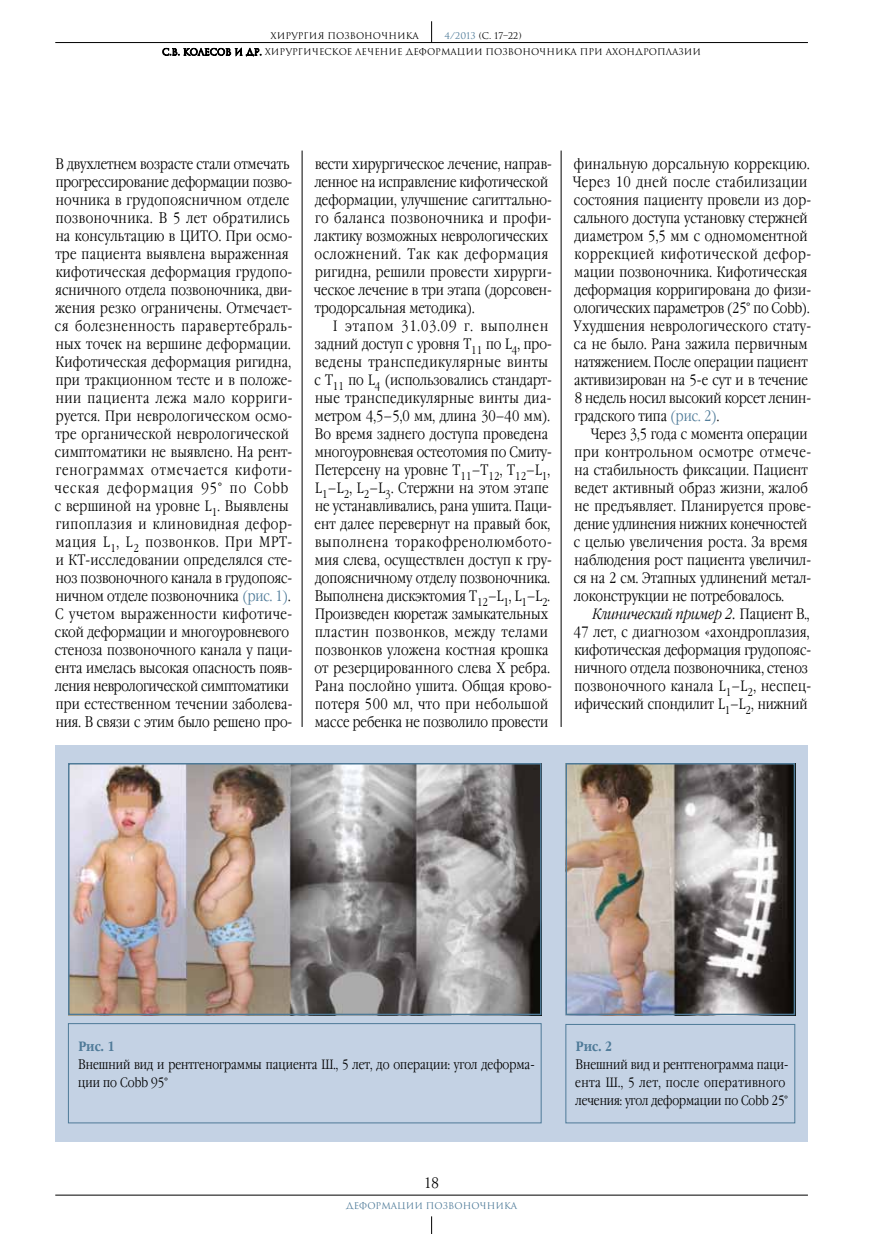
<style>
.page{position:relative;width:893px;height:1234px;background:#fff}
.page>*{position:absolute;margin:0;border:0;box-sizing:border-box;transform-origin:0 0}
.t1{font:300 15px/18px "Garamond Narrow C";letter-spacing:.01em;color:#000}
.t2{font:300 13.5px/18px "Garamond Narrow C";color:#000}
.t3{font:700 13.5px "Garamond Narrow C";color:#4e7a98}
.t4{font:9px/15.9px "Romul";color:#000}
.t5{font:9px "Romul";color:#4e7a98}
.s1{color:#4e7a98}
.s2{font-style:italic}
</style>
<div class="page">
<hr style="left:55px;top:1194px;width:753px;height:1px;background:#000">
<svg style="left:431px;top:1216px;width:1px;height:17px"></svg>
<hr style="left:55px;top:42px;width:753px;height:1px;background:#000">
<svg style="left:431px;top:21px;width:1px;height:21px"></svg>
<svg style="left:162px;top:48px;width:99px;height:9px"></svg>
<hr style="left:302px;top:150px;width:1px;height:576px;background:#000">
<hr style="left:561px;top:150px;width:1px;height:576px;background:#000">
<div style="left:55px;top:744px;width:753px;height:396px;background:#c4d2e4"></div>
<div style="left:68px;top:1022px;width:473px;height:100px;border:1px solid #4e7a98"></div>
<div style="left:565px;top:1023px;width:230px;height:99px;border:1px solid #4e7a98"></div>
<img style="left:71px;top:765px;width:467px;height:246px">
<div style="left:68px;top:762px;width:473px;height:252px;border:2px solid #4e7a98"></div>
<img style="left:568px;top:765px;width:224px;height:246px">
<div style="left:565px;top:762px;width:230px;height:252px;border:2px solid #4e7a98"></div>
<p class="t4" style="left:444px;top:28px;width:79px"><span class="s1">4/2013</span> (С. 17–22)</p>
<p class="t4" style="left:162px;top:28px;width:540px;text-indent:108px">ХИРУРГИЯ ПОЗВОНОЧНИКА<br>С.В. Колесов и др. Хирургическое лечение деформации позвоночника при ахондроплазии</p>
<p class="t1" style="left:54px;top:155px;width:240px">В двухлетнем возрасте стали отмечать прогрессирование деформации позво&shy;ночника в грудопоясничном отделе позвоночника. В 5 лет обратились на консультацию в ЦИТО. При осмо&shy;тре пациента выявлена выраженная кифотическая деформация грудопо&shy;ясничного отдела позвоночника, дви&shy;жения резко ограничены. Отмечает&shy;ся болезненность паравертебраль&shy;ных точек на вершине деформации.<br>Кифотическая деформация ригидна, при тракционном тесте и в положе&shy;нии пациента лежа мало корриги&shy;руется. При неврологическом осмо&shy;тре органической неврологической симптоматики не выявлено. На рент&shy;генограммах отмечается кифоти&shy;ческая деформация 95° по Cobb с вершиной на уровне L<sub>1</sub>. Выявлены гипоплазия и клиновидная дефор&shy;мация L<sub>1</sub>, L<sub>2</sub> позвонков. При МРТ&shy;и КТ-исследовании определялся сте&shy;ноз позвоночного канала в грудопояс&shy;ничном отделе позвоночника <span class="s1">(рис. 1)</span>.<br>С учетом выраженности кифотиче&shy;ской деформации и многоуровневого стеноза позвоночного канала у паци&shy;ента имелась высокая опасность появ&shy;ления неврологической симптоматики при естественном течении заболева&shy;ния. В связи с этим было решено про-</p>
<p class="t1" style="left:314px;top:155px;width:240px">вести хирургическое лечение, направ&shy;ленное на исправление кифотической деформации, улучшение сагиттально&shy;го баланса позвоночника и профи&shy;лактику возможных неврологических осложнений. Так как деформация ригидна, решили провести хирурги&shy;ческое лечение в три этапа (дорсовен&shy;тродорсальная методика).</p>
<p class="t1" style="left:314px;top:317px;width:239px;text-indent:19px">I этапом 31.03.09 г. выполнен задний доступ с уровня Т<sub>11</sub> по L<sub>4</sub>, про&shy;ведены транспедикулярные винты с Т<sub>11</sub> по L<sub>4</sub> (использовались стандарт&shy;ные транспедикулярные винты диа&shy;метром 4,5–5,0 мм, длина 30–40 мм).<br>Во время заднего доступа проведена многоуровневая остеотомия по Смиту-Петерсену на уровне Т<sub>11</sub>–Т<sub>12</sub>, Т<sub>12</sub>–L<sub>1</sub>, L<sub>1</sub>–L<sub>2</sub>, L<sub>2</sub>–L<sub>3</sub>. Стержни на этом этапе не устанавливались, рана ушита. Паци&shy;ент далее перевернут на правый бок, выполнена торакофренолюмбото&shy;мия слева, осуществлен доступ к гру&shy;допоясничному отделу позвоночника.<br>Выполнена дискэктомия Т<sub>12</sub>–L<sub>1</sub>, L<sub>1</sub>–L<sub>2</sub>.<br>Произведен кюретаж замыкательных пластин позвонков, между телами позвонков уложена костная крошка от резерцированного слева X ребра.<br>Рана послойно ушита. Общая крово&shy;потеря 500 мл, что при небольшой массе ребенка не позволило провести</p>
<p class="t1" style="left:573px;top:155px;width:240px">финальную дорсальную коррекцию.<br>Через 10 дней после стабилизации состояния пациенту провели из дор&shy;сального доступа установку стержней диаметром 5,5 мм с одномоментной коррекцией кифотической дефор&shy;мации позвоночника. Кифотическая деформация корригирована до физи&shy;ологических параметров (25° по Cobb).<br>Ухудшения неврологического стату&shy;са не было. Рана зажила первичным натяжением. После операции пациент активизирован на 5-е сут и в течение 8 недель носил высокий корсет ленин&shy;градского типа <span class="s1">(рис. 2)</span>.</p>
<p class="t1" style="left:574px;top:425px;width:239px;text-indent:17px">Через 3,5 года с момента операции при контрольном осмотре отмече&shy;на стабильность фиксации. Пациент ведет активный образ жизни, жалоб не предъявляет. Планируется прове&shy;дение удлинения нижних конечностей с целью увеличения роста. За время наблюдения рост пациента увеличил&shy;ся на 2 см. Этапных удлинений метал&shy;локонструкции не потребовалось.</p>
<p class="t1" style="left:574px;top:605px;width:239px;text-indent:19px"><span class="s2">Клинический пример 2.</span> Пациент В., 47 лет, с диагнозом «ахондроплазия, кифотическая деформация грудопояс&shy;ничного отдела позвоночника, стеноз позвоночного канала L<sub>1</sub>–L<sub>2</sub>, неспец&shy;ифический спондилит L<sub>1</sub>–L<sub>2</sub>, нижний</p>
<p class="t3" style="left:78px;top:1038px;width:38px">Рис. 1</p>
<p class="t2" style="left:78px;top:1055px;width:458px">Внешний вид и рентгенограммы пациента Ш., 5 лет, до операции: угол деформа&shy;ции по Cobb 95°</p>
<p class="t1" style="left:424px;top:1173px;width:16px">18</p>
<p class="t5" style="left:346px;top:1200px;width:173px">Деформации позвоночника</p>
<p class="t3" style="left:576px;top:1038px;width:38px">Рис. 2</p>
<p class="t2" style="left:575px;top:1055px;width:215px">Внешний вид и рентгенограмма паци&shy;ента Ш., 5 лет, после оперативного лечения: угол деформации по Cobb 25°</p>
</div>
